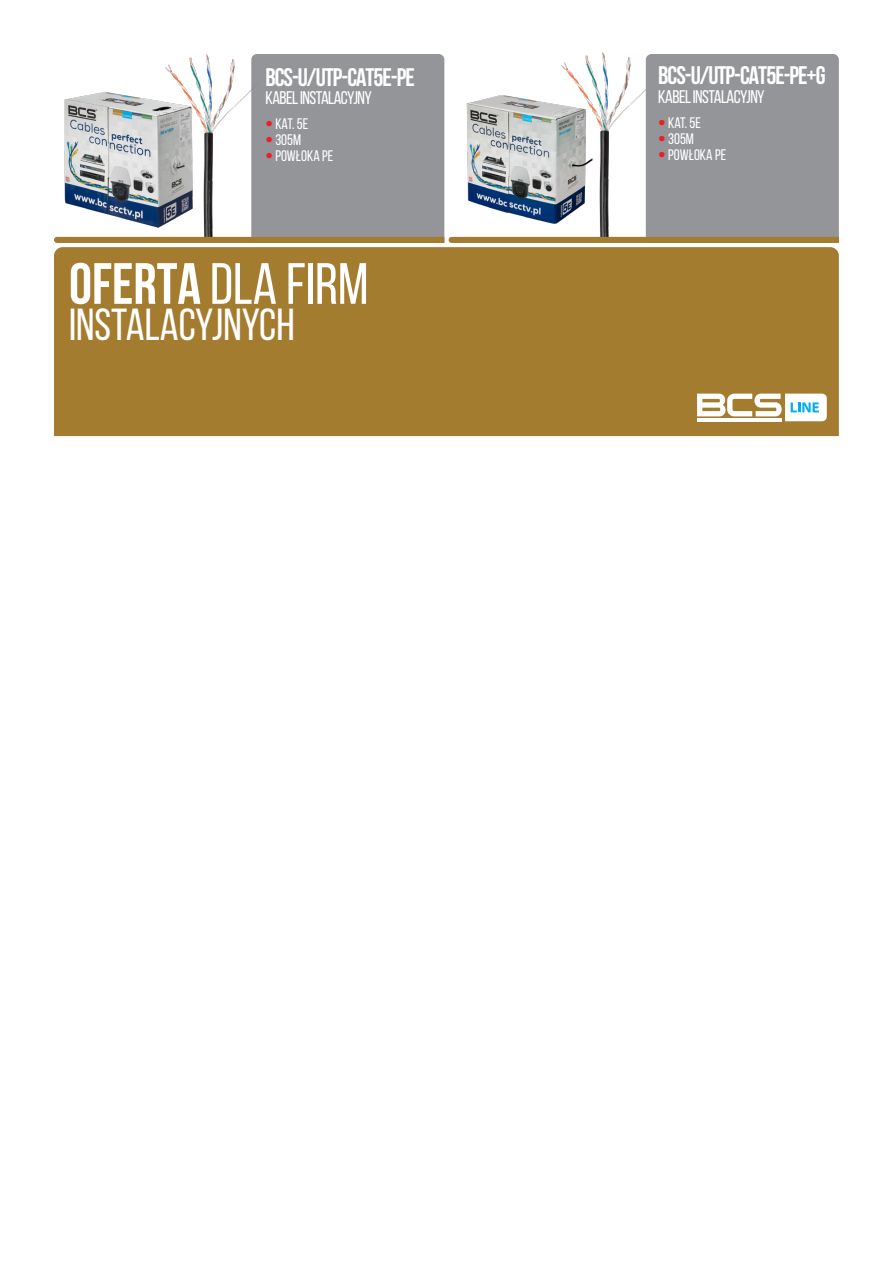
<style>
.page{position:relative;width:893px;height:1263px;background:#fff}
.page>*{position:absolute;margin:0;border:0;box-sizing:border-box;transform-origin:0 0}
.t1{font:58.05px "Bebas Neue";color:#fff}
.t2{font:44.85px "Bebas Neue";color:#fff}
.t3{font:700 25.5px "Bebas Neue";letter-spacing:-.04em;color:#fff}
.t4{font:18.3px "Bebas Neue";letter-spacing:-.03em;color:#fff}
.t5{font:15.3px "Bebas Neue";color:#fff}
.s1{font-family:"Helvetica Neue LT Pro";font-weight:300;font-stretch:condensed;font-size:15.15px;color:#ee1d23}
.s2{font-weight:700}
</style>
<div class="page">
<img style="left:56px;top:91px;width:57px;height:146px">
<img style="left:113px;top:54px;width:138px;height:183px">
<img style="left:455px;top:95px;width:54px;height:142px">
<img style="left:509px;top:52px;width:137px;height:185px">
<div style="left:54px;top:247px;width:785px;height:189px;background:#a47c2f"></div>
<div style="left:57px;top:237px;width:387px;height:6px;background:#a47c2f"></div>
<svg style="left:54px;top:237px;width:3px;height:6px"></svg>
<div style="left:646px;top:54px;width:193px;height:183px;background:#939598"></div>
<div style="left:452px;top:237px;width:387px;height:6px;background:#a47c2f"></div>
<svg style="left:251px;top:54px;width:204px;height:189px;background:#989999"></svg>
<svg style="left:697px;top:394px;width:130px;height:27px"></svg>
<p class="t3" style="left:265px;top:63px;width:151px">BCS-U/UTP-CAT5E-PE</p>
<p class="t4" style="left:265px;top:88px;width:108px">KABEL INSTALACYJNY</p>
<p class="t5" style="left:265px;top:115px;width:44px"><span class="s1">•</span> KAT. 5E</p>
<p class="t5" style="left:265px;top:132px;width:37px"><span class="s1">•</span> 305M</p>
<p class="t5" style="left:265px;top:148px;width:69px"><span class="s1">•</span> POWŁOKA PE</p>
<p class="t1" style="left:69px;top:252px;width:301px"><span class="s2">OFERTA</span> DLA FIRM</p>
<p class="t2" style="left:69px;top:300px;width:227px">INSTALACYJNYCH</p>
<p class="t3" style="left:658px;top:62px;width:169px">BCS-U/UTP-CAT5E-PE+G</p>
<p class="t4" style="left:658px;top:86px;width:108px">KABEL INSTALACYJNY</p>
<p class="t5" style="left:658px;top:114px;width:44px"><span class="s1">•</span> KAT. 5E</p>
<p class="t5" style="left:658px;top:130px;width:37px"><span class="s1">•</span> 305M</p>
<p class="t5" style="left:658px;top:147px;width:69px"><span class="s1">•</span> POWŁOKA PE</p>
</div>
